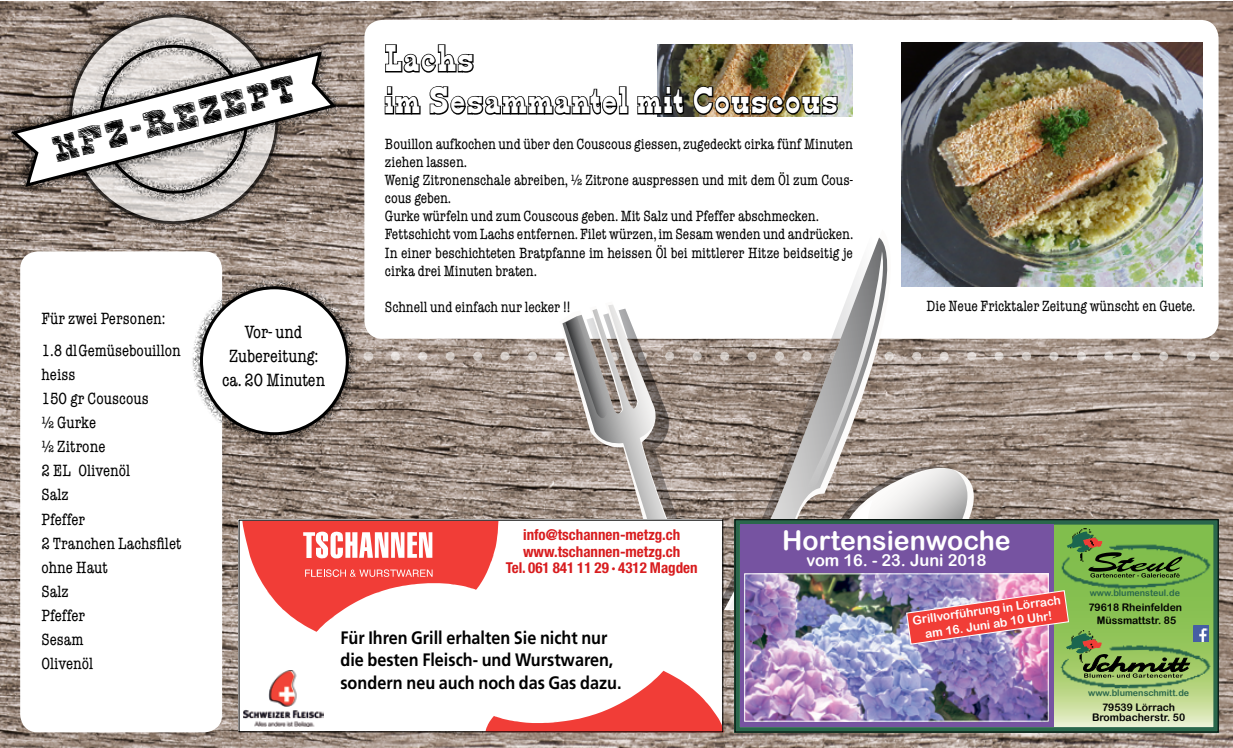
<style>
.page{position:relative;width:1233px;height:748px;background:#fff}
.page>*{position:absolute;margin:0;border:0;box-sizing:border-box;transform-origin:0 0}
.t1{font:36px/42px "Edmunds";letter-spacing:.05em;color:#fff}
.t2{font:36px "Blockography";color:#000}
.t3{font:27px "Arial Rounded MT Bold";color:#fff}
.t4{font:700 18px/22.5px "Frutiger LT Std";color:#000;scale:.9 1}
.t5{font:condensed 18px/24px "American Typewriter Std";color:#000;text-align:center}
.t6{font:condensed 16.5px/24px "American Typewriter Std";letter-spacing:.005em;color:#000}
.t7{font:16.5px "Arial Rounded MT Bold";color:#fff}
.t8{font:condensed 15px/18px "American Typewriter Std";color:#000}
.t9{font:700 condensed 15px/16.5px "Helvetica Neue LT Std";color:#d81c1e;text-align:center}
.t10{font:12px/14.4px "Arial Rounded MT Bold";color:#fff;text-align:center}
.t11{font:10.5px/12.6px "Arial Rounded MT Bold";color:#000;text-align:center}
.t12{font:9px "Arial Rounded MT Bold";color:#2a674c}
</style>
<div class="page">
<img style="left:0;top:2px;width:1233px;height:745px">
<div style="left:20px;top:251px;width:202px;height:481px;background:#fff;border-radius:18px"></div>
<svg style="left:59px;top:5px;width:229px;height:228px;background:#9b8f87"></svg>
<div style="left:90px;top:37px;width:167px;height:165px;background:#000;opacity:.75"></div>
<svg style="left:93px;top:39px;width:161px;height:161px"></svg>
<div style="left:3px;top:43px;width:342px;height:152px;background:#000;opacity:.75"></div>
<svg style="left:10px;top:49px;width:329px;height:140px"></svg>
<div style="left:364px;top:20px;width:855px;height:319px;background:#fff;border-radius:18px"></div>
<img style="left:902px;top:42px;width:300px;height:244px">
<img style="left:657px;top:44px;width:196px;height:73px">
<svg style="left:874px;top:237px;width:46px;height:14px"></svg>
<svg style="left:771px;top:491px;width:196px;height:28px;background:#bcb5b1"></svg>
<svg style="left:395px;top:251px;width:805px;height:240px"></svg>
<svg style="left:562px;top:304px;width:191px;height:305px;background:#aca29c"></svg>
<div style="left:192px;top:277px;width:165px;height:166px;background:#000;opacity:.75"></div>
<div style="left:201px;top:288px;width:146px;height:145px;background:#fff;border-radius:50%"></div>
<div style="left:200px;top:286px;width:149px;height:149px;border:3px solid #000;border-radius:50%"></div>
<svg style="left:737px;top:521px;width:480px;height:209px;background:#95b983"></svg>
<div style="left:740px;top:524px;width:314px;height:203px;background:#7653a1"></div>
<img style="left:1193px;top:626px;width:16px;height:12px">
<img style="left:746px;top:575px;width:301px;height:144px">
<div style="left:744px;top:573px;width:305px;height:148px;border:1px solid #fff"></div>
<img style="left:1054px;top:638px;width:158px;height:55px">
<img style="left:1190px;top:537px;width:22px;height:56px">
<img style="left:825px;top:499px;width:365px;height:178px">
<svg style="left:1230px;top:744px;width:3px;height:4px"></svg>
<div style="left:735px;top:519px;width:484px;height:213px;border:1px solid #000"></div>
<div style="left:239px;top:519px;width:483px;height:212px;background:#fff"></div>
<svg style="left:486px;top:670px;width:238px;height:62px"></svg>
<svg style="left:242px;top:521px;width:256px;height:111px"></svg>
<div style="left:239px;top:519px;width:484px;height:213px;border:1px solid #000"></div>
<img style="left:244px;top:670px;width:80px;height:57px">
<svg style="left:385px;top:44px;width:89px;height:29px"></svg>
<svg style="left:384px;top:86px;width:37px;height:29px"></svg>
<svg style="left:429px;top:86px;width:200px;height:29px"></svg>
<svg style="left:637px;top:85px;width:48px;height:31px"></svg>
<img style="left:692px;top:85px;width:147px;height:31px">
<h1 class="t2" style="left:50px;top:128px;width:249px;rotate:-14deg">NFZ-REZEPT</h1>
<p class="t6" style="left:41px;top:302px;width:141px;line-height:32.5px">Für zwei Personen:<br>1.8 dlGemüsebouillon</p>
<p class="t6" style="left:41px;top:363px;width:142px">heiss<br>150 gr Couscous<br>½ Gurke<br>½ Zitrone<br>2 EL Olivenöl<br>Salz<br>Pfeffer<br>2 Tranchen Lachsfilet ohne Haut<br>Salz<br>Pfeffer<br>Sesam<br>Olivenöl</p>
<p class="t5" style="left:222px;top:320px;width:104px">Vor- und<br>Zubereitung: ca. 20 Minuten</p>
<h1 class="t1" style="left:385px;top:39px;width:454px">Lachs<br>im Sesammantel mit Couscous</h1>
<p class="t8" style="left:385px;top:136px;width:470px">Bouillon aufkochen und über den Couscous giessen, zugedeckt cirka fünf Minuten ziehen lassen.<br>Wenig Zitronenschale abreiben, ½ Zitrone auspressen und mit dem Öl zum Cous&shy;cous geben.<br>Gurke würfeln und zum Couscous geben. Mit Salz und Pfeffer abschmecken.<br>Fettschicht vom Lachs entfernen. Filet würzen, im Sesam wenden und andrücken.<br>In einer beschichteten Bratpfanne im heissen Öl bei mittlerer Hitze beidseitig je cirka drei Minuten braten.</p>
<p class="t8" style="left:385px;top:298px;width:187px">Schnell und einfach nur lecker !!</p>
<p class="t8" style="left:927px;top:297px;width:280px">Die Neue Fricktaler Zeitung wünscht en Guete. ☺</p>
<p class="t9" style="left:506px;top:526px;width:193px">info@tschannen-metzg.ch www.tschannen-metzg.ch<br>Tel. 061 841 11 29 · 4312 Magden</p>
<p class="t4" style="left:340px;top:626px;width:314px">Für Ihren Grill erhalten Sie nicht nur die besten Fleisch- und Wurstwaren, sondern neu auch noch das Gas dazu.</p>
<h2 class="t3" style="left:782px;top:524px;width:230px">Hortensienwoche</h2>
<p class="t7" style="left:806px;top:550px;width:182px">vom 16. - 23. Juni 2018</p>
<p class="t10" style="left:912px;top:613px;width:151px;rotate:-8deg">Grillvorführung in Lörrach am 16. Juni ab 10 Uhr!</p>
<p class="t12" style="left:1090px;top:587px;width:92px">www.blumensteul.de</p>
<p class="t11" style="left:1088px;top:601px;width:95px">79618 Rheinfelden<br>Müssmattstr. 85</p>
<p class="t12" style="left:1088px;top:687px;width:103px">www.blumenschmitt.de</p>
<p class="t11" style="left:1092px;top:701px;width:95px;line-height:10.5px">79539 Lörrach<br>Brombacherstr. 50</p>
</div>
